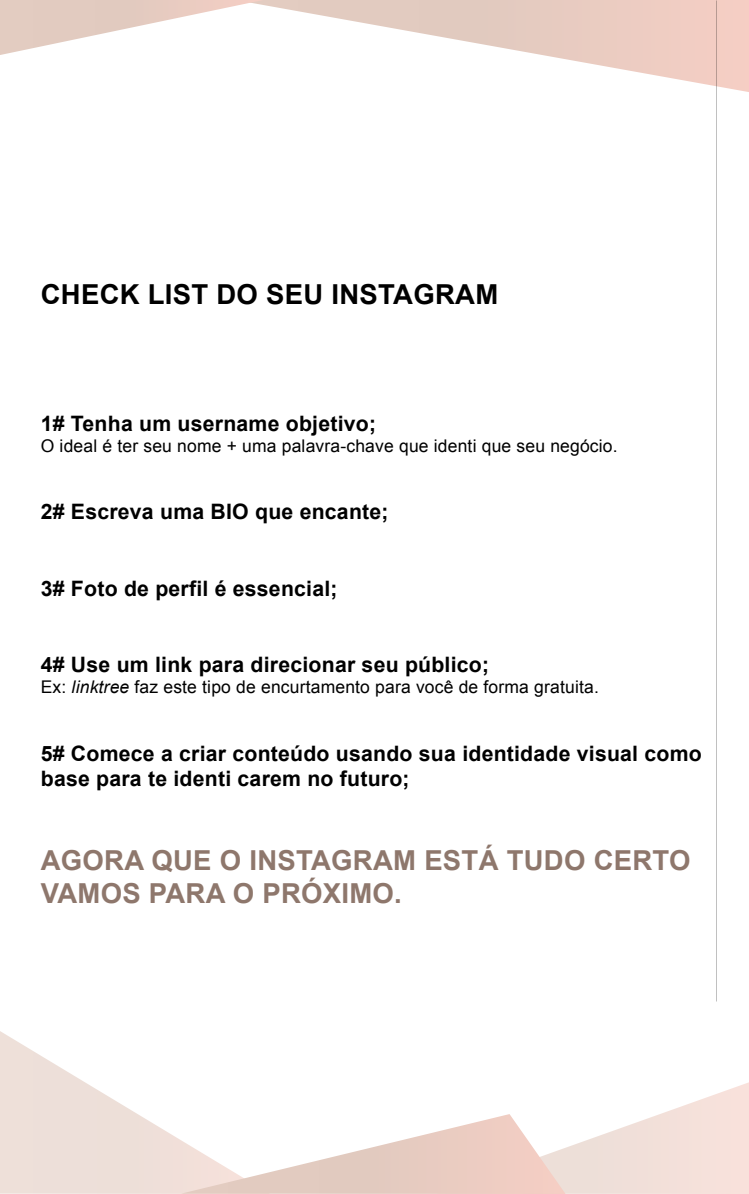
<style>
.page{position:relative;width:749px;height:1194px;background:#fff}
.page>*{position:absolute;margin:0;border:0;box-sizing:border-box;transform-origin:0 0}
.t1{font:700 27.5px/33px "Arial";letter-spacing:.01em;color:#8e776c}
.t2{font:700 27.5px "Arial";letter-spacing:.01em;color:#000}
.t3{font:700 21.25px/25.5px "Arial";letter-spacing:.01em;color:#000}
.t4{font:17.5px "Arial";letter-spacing:.01em;color:#000}
.s1{font-style:italic}
</style>
<div class="page">
<svg style="left:263px;top:0;width:486px;height:92px"></svg>
<svg style="left:0;top:0;width:263px;height:55px"></svg>
<svg style="left:0;top:1031px;width:181px;height:163px"></svg>
<svg style="left:181px;top:1082px;width:568px;height:112px"></svg>
<p class="t2" style="left:41px;top:277px;width:459px">CHECK LIST DO SEU INSTAGRAM</p>
<p class="t3" style="left:41px;top:411px;width:337px">1# Tenha um username objetivo;</p>
<p class="t4" style="left:41px;top:434px;width:578px">O ideal é ter seu nome + uma palavra-chave que identi que seu negócio.</p>
<p class="t3" style="left:41px;top:500px;width:349px">2# Escreva uma BIO que encante;</p>
<p class="t3" style="left:41px;top:576px;width:298px">3# Foto de perfil é essencial;</p>
<p class="t3" style="left:41px;top:653px;width:450px">4# Use um link para direcionar seu público;</p>
<p class="t4" style="left:41px;top:676px;width:559px">Ex: <span class="s1">linktree</span> faz este tipo de encurtamento para você de forma gratuita.</p>
<p class="t3" style="left:41px;top:741px;width:662px">5# Comece a criar conteúdo usando sua identidade visual como base para te identi carem no futuro;</p>
<p class="t1" style="left:41px;top:844px;width:651px">AGORA QUE O INSTAGRAM ESTÁ TUDO CERTO<br>VAMOS PARA O PRÓXIMO.</p>
</div>
